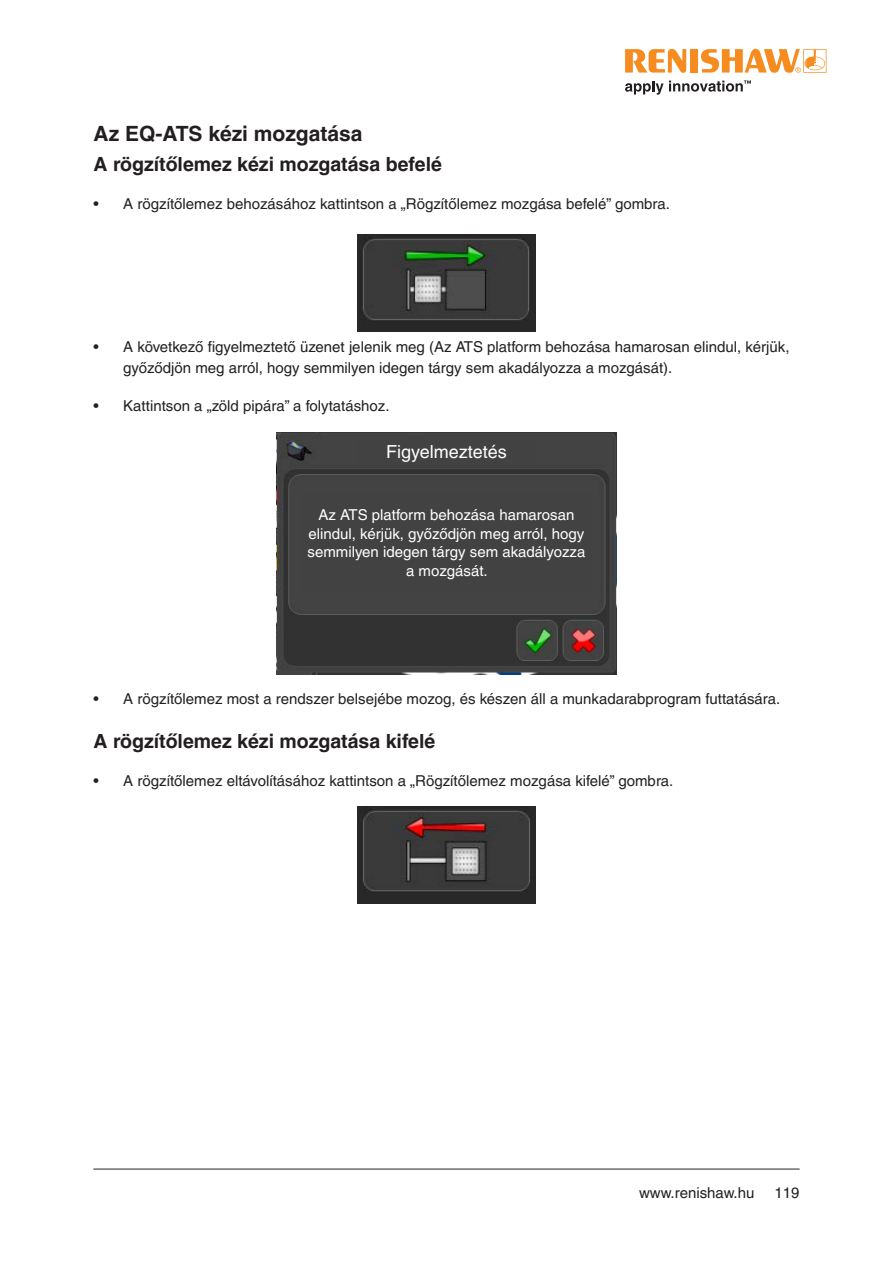
<style>
.page{position:relative;width:893px;height:1263px;background:#fff}
.page>*{position:absolute;margin:0;border:0;box-sizing:border-box;transform-origin:0 0}
.Heading_2__14pt_bold{font:700 21px "Helvetica LT Pro";color:#231f20}
.Heading_3__13pt_bold{font:700 19.5px "Helvetica LT Pro";color:#231f20}
.Caption_box_text{font:18px "Helvetica LT Pro";color:#fff}
.t1{font:15px/21px "Helvetica LT Pro";color:#231f20}
.Caption_box_text-2{font:15px/18.8px "Helvetica LT Pro";color:#fff;text-align:center}
</style>
<div class="page">
<hr style="left:93px;top:1169px;width:707px;height:1px;background:#231f20">
<img style="left:358px;top:235px;width:177px;height:96px">
<img style="left:276px;top:432px;width:341px;height:242px">
<img style="left:358px;top:806px;width:177px;height:97px">
<div style="left:356px;top:439px;width:181px;height:26px;background:#424242"></div>
<div style="left:301px;top:493px;width:290px;height:99px;background:#424242"></div>
<svg style="left:625px;top:49px;width:61px;height:24px"></svg>
<div style="left:690px;top:49px;width:8px;height:24px;background:#f68c1f"></div>
<svg style="left:701px;top:49px;width:125px;height:24px"></svg>
<svg style="left:625px;top:80px;width:126px;height:15px"></svg>
<p class="Heading_2__14pt_bold" style="left:94px;top:120px;width:270px">Az EQ-ATS kézi mozgatása</p>
<p class="Heading_3__13pt_bold" style="left:94px;top:153px;width:350px">A rögzítőlemez kézi mozgatása befelé</p>
<p class="t1" style="left:94px;top:194px;width:578px">• A rögzítőlemez behozásához kattintson a „Rögzítőlemez mozgása befelé” gombra.</p>
<p class="t1" style="left:123px;top:336px;width:668px;text-indent:-30px">• A következő figyelmeztető üzenet jelenik meg (Az ATS platform behozása hamarosan elindul, kérjük, győződjön meg arról, hogy semmilyen idegen tárgy sem akadályozza a mozgását).</p>
<p class="t1" style="left:94px;top:395px;width:297px">• Kattintson a „zöld pipára” a folytatáshoz.</p>
<p class="Caption_box_text" style="left:386px;top:441px;width:122px">Figyelmeztetés</p>
<p class="Caption_box_text-2" style="left:308px;top:505px;width:279px">Az ATS platform behozása hamarosan elindul, kérjük, győződjön meg arról, hogy semmilyen idegen tárgy sem akadályozza a mozgását.</p>
<p class="t1" style="left:94px;top:689px;width:688px">• A rögzítőlemez most a rendszer belsejébe mozog, és készen áll a munkadarabprogram futtatására.</p>
<p class="Heading_3__13pt_bold" style="left:94px;top:729px;width:343px">A rögzítőlemez kézi mozgatása kifelé</p>
<p class="t1" style="left:94px;top:770px;width:581px">• A rögzítőlemez eltávolításához kattintson a „Rögzítőlemez mozgása kifelé” gombra.</p>
<p class="t1" style="left:639px;top:1182px;width:117px">www.renishaw.hu</p>
<p class="t1" style="left:775px;top:1182px;width:27px">119</p>
</div>
